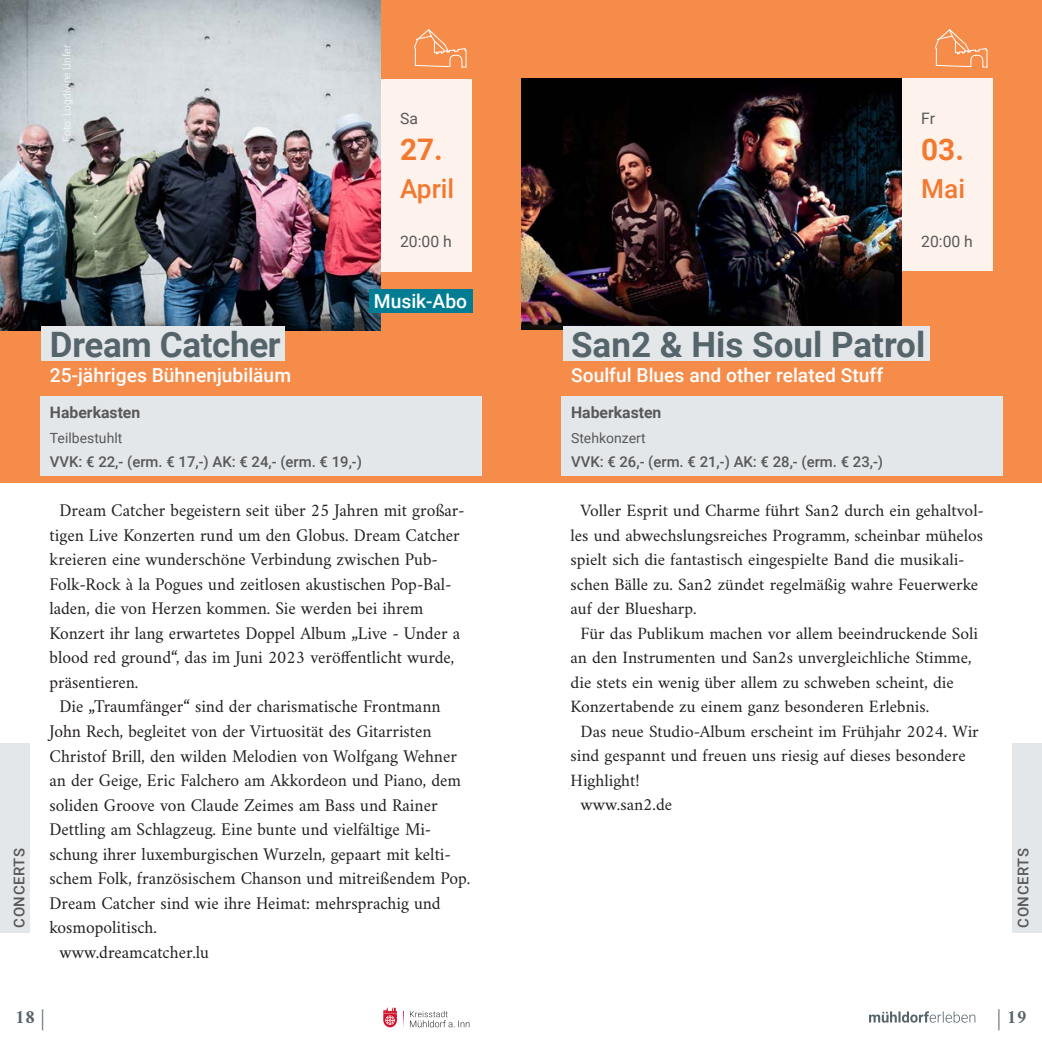
<style>
.page{position:relative;width:1042px;height:1042px;background:#fff}
.page>*{position:absolute;margin:0;border:0;box-sizing:border-box;transform-origin:0 0}
.VA_Titel{font:700 35px "Roboto";letter-spacing:-.005em;color:#56656b}
.VA_Datum{font:700 29.75px "Roboto";color:#f37930}
.VA_Datum-2{font:500 26.25px "Roboto";color:#f37930}
.VA_Untertitel{font:500 19.25px "Roboto";color:#fff}
.t1{font:700 19.25px "Amiri";color:#56656b}
.VA_Fließtext{font:18.03px/24.5px "Amiri";color:#231f20}
.VA_Fließtext-2{font:17.5px/24.5px "Amiri";color:#231f20}
.VA_Tickets{font:700 15.75px "Roboto";color:#57585a}
.VA_Datum-3{font:15.75px "Roboto";color:#57585a}
.VA_Tickets-2{font:500 14.88px "Roboto";color:#57585a}
.VA_Tickets-3{font:500 14.88px "Roboto";letter-spacing:.035em;color:#57585a}
.VA_Tickets-4{font:14px "Roboto";color:#57585a}
.Fotonachweis{font:300 10.5px "Roboto";color:#fff}
</style>
<div class="page">
<div style="left:0;top:0;width:521px;height:482px;background:#f68c4a"></div>
<div style="left:521px;top:0;width:521px;height:482px;background:#f68c4a"></div>
<svg style="left:403px;top:1011px;width:1px;height:16px"></svg>
<svg style="left:410px;top:1011px;width:59px;height:16px"></svg>
<svg style="left:383px;top:1007px;width:14px;height:20px"></svg>
<svg style="left:869px;top:1011px;width:106px;height:11px"></svg>
<div style="left:1012px;top:744px;width:30px;height:189px;background:#e4e7e9"></div>
<div style="left:0;top:744px;width:30px;height:189px;background:#e4e7e9"></div>
<div style="left:893px;top:79px;width:100px;height:192px;background:#fef3ec"></div>
<img style="left:521px;top:78px;width:380px;height:252px">
<div style="left:563px;top:327px;width:366px;height:34px;background:#e4e7e9"></div>
<div style="left:561px;top:397px;width:441px;height:30px;background:#e4e7e9"></div>
<div style="left:561px;top:422px;width:441px;height:54px;background:#e4e7e9"></div>
<svg style="left:935px;top:29px;width:52px;height:39px"></svg>
<div style="left:372px;top:79px;width:100px;height:192px;background:#fef3ec"></div>
<img style="left:0;top:0;width:380px;height:331px">
<div style="left:42px;top:327px;width:243px;height:34px;background:#e4e7e9"></div>
<div style="left:40px;top:397px;width:441px;height:30px;background:#e4e7e9"></div>
<div style="left:40px;top:422px;width:441px;height:54px;background:#e4e7e9"></div>
<svg style="left:414px;top:29px;width:53px;height:39px"></svg>
<div style="left:369px;top:289px;width:103px;height:24px;background:#007d93"></div>
<p class="Fotonachweis" style="left:59px;top:142px;width:98px;rotate:-90deg">Foto: Lugdivine Unfer</p>
<p class="VA_Datum-3" style="left:400px;top:108px;width:19px">Sa</p>
<p class="VA_Datum" style="left:400px;top:129px;width:44px">27.</p>
<p class="VA_Datum-2" style="left:400px;top:170px;width:56px">April</p>
<p class="VA_Datum-3" style="left:400px;top:230px;width:53px">20:00 h</p>
<p class="VA_Titel" style="left:50px;top:320px;width:232px">Dream Catcher</p>
<p class="VA_Untertitel" style="left:50px;top:361px;width:243px">25-jähriges Bühnenjubiläum</p>
<p class="VA_Tickets" style="left:50px;top:402px;width:92px">Haberkasten</p>
<p class="VA_Tickets-4" style="left:50px;top:428px;width:74px">Teilbestuhlt</p>
<p class="VA_Tickets-2" style="left:50px;top:452px;width:314px">VVK: € 22,- (erm. € 17,-) AK: € 24,- (erm. € 19,-)</p>
<p class="VA_Untertitel" style="left:374px;top:288px;width:95px">Musik-Abo</p>
<p class="VA_Datum-3" style="left:921px;top:108px;width:15px">Fr</p>
<p class="VA_Datum" style="left:921px;top:129px;width:44px">03.</p>
<p class="VA_Datum-2" style="left:921px;top:170px;width:45px">Mai</p>
<p class="VA_Datum-3" style="left:921px;top:230px;width:53px">20:00 h</p>
<p class="VA_Titel" style="left:571px;top:320px;width:356px">San2 &amp; His Soul Patrol</p>
<p class="VA_Untertitel" style="left:571px;top:361px;width:313px">Soulful Blues and other related Stuff</p>
<p class="VA_Tickets" style="left:571px;top:402px;width:92px">Haberkasten</p>
<p class="VA_Tickets-4" style="left:571px;top:428px;width:76px">Stehkonzert</p>
<p class="VA_Tickets-2" style="left:571px;top:452px;width:314px">VVK: € 26,- (erm. € 21,-) AK: € 28,- (erm. € 23,-)</p>
<p class="VA_Fließtext" style="left:49px;top:498px;width:416px;text-indent:10px">Dream Catcher begeistern seit über 25 Jahren mit großar&shy;tigen Live Konzerten rund um den Globus. Dream Catcher kreieren eine wunderschöne Verbindung zwischen Pub-Folk-Rock à la Pogues und zeitlosen akustischen Pop-Bal&shy;laden, die von Herzen kommen. Sie werden bei ihrem Konzert ihr lang erwartetes Doppel Album „Live - Under a blood red ground“, das im Juni 2023 veröffentlicht wurde, präsentieren.</p>
<p class="VA_Fließtext" style="left:49px;top:694px;width:422px;text-indent:10px">Die „Traumfänger“ sind der charismatische Frontmann John Rech, begleitet von der Virtuosität des Gitarristen Christof Brill, den wilden Melodien von Wolfgang Wehner an der Geige, Eric Falchero am Akkordeon und Piano, dem soliden Groove von Claude Zeimes am Bass und Rainer Dettling am Schlagzeug. Eine bunte und vielfältige Mi&shy;schung ihrer luxemburgischen Wurzeln, gepaart mit kelti&shy;schem Folk, französischem Chanson und mitreißendem Pop.<br>Dream Catcher sind wie ihre Heimat: mehrsprachig und kosmopolitisch.</p>
<p class="VA_Fließtext" style="left:59px;top:939px;width:151px">www.dreamcatcher.lu</p>
<p class="VA_Fließtext-2" style="left:570px;top:498px;width:415px;text-indent:10px">Voller Esprit und Charme führt San2 durch ein gehaltvol&shy;les und abwechslungsreiches Programm, scheinbar mühelos spielt sich die fantastisch eingespielte Band die musikali&shy;schen Bälle zu. San2 zündet regelmäßig wahre Feuerwerke auf der Bluesharp.</p>
<p class="VA_Fließtext-2" style="left:570px;top:620px;width:409px;text-indent:10px">Für das Publikum machen vor allem beeindruckende Soli an den Instrumenten und San2s unvergleichliche Stimme, die stets ein wenig über allem zu schweben scheint, die Konzertabende zu einem ganz besonderen Erlebnis.</p>
<p class="VA_Fließtext-2" style="left:570px;top:718px;width:410px;text-indent:10px">Das neue Studio-Album erscheint im Frühjahr 2024. Wir sind gespannt und freuen uns riesig auf dieses besondere<br>Highlight!</p>
<p class="VA_Fließtext-2" style="left:580px;top:792px;width:93px">www.san2.de</p>
<p class="VA_Tickets-3" style="left:9px;top:927px;width:81px;rotate:-90deg">CONCERTS</p>
<p class="VA_Tickets-3" style="left:1012px;top:927px;width:81px;rotate:-90deg">CONCERTS</p>
<p class="t1" style="left:15px;top:1005px;width:31px">18 |</p>
<p class="t1" style="left:997px;top:1005px;width:31px">| 19</p>
</div>
